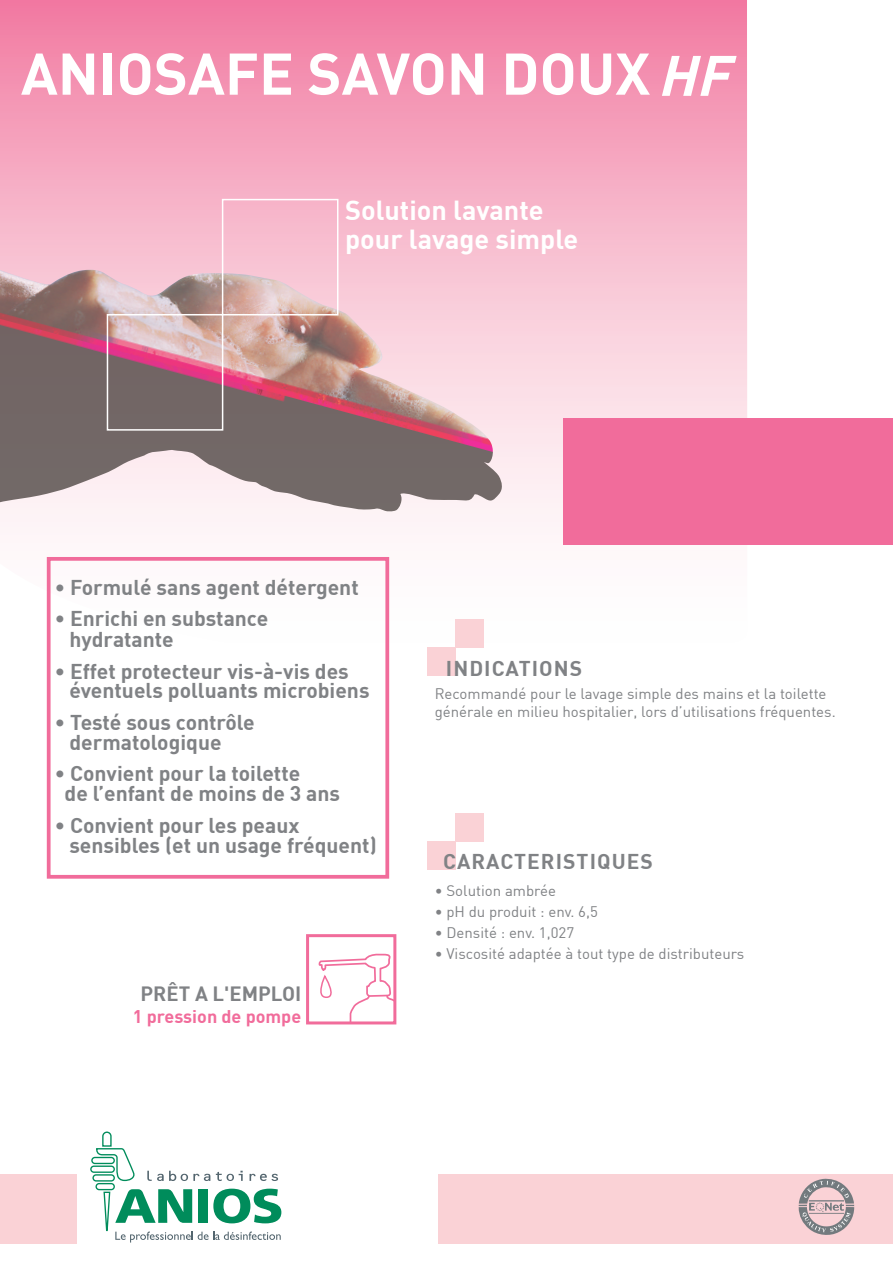
<style>
.page{position:relative;width:893px;height:1263px;background:#fff}
.page>*{position:absolute;margin:0;border:0;box-sizing:border-box;transform-origin:0 0}
.t1{font:700 57.9px "DIN";color:#fff}
.t2{font:700 27px/29.1px "DIN";color:#fff}
.t3{font:700 21px/19.8px "DIN";color:#808285}
.t4{font:700 21px "DIN";letter-spacing:.05em;color:#808285}
.t5{font:700 20.25px "DIN";color:#808285}
.t6{font:700 18px "DIN";color:#f16c9b}
.t7{font:15px/18px "DIN";color:#808285}
.s1{font-style:italic;font-size:56.1px}
</style>
<div class="page">
<div style="left:0;top:0;width:748px;height:659px;background:linear-gradient(to bottom,#f285a8,#fff)"></div>
<img style="left:0;top:270px;width:504px;height:242px">
<div style="left:1px;top:1174px;width:892px;height:69px;background:#fad2d6"></div>
<div style="left:222px;top:199px;width:116px;height:116px;border:2px solid #fff"></div>
<div style="left:107px;top:314px;width:116px;height:117px;border:2px solid #fff"></div>
<div style="left:47px;top:557px;width:342px;height:322px;border:4px solid #f16c9b"></div>
<div style="left:427px;top:648px;width:28px;height:28px;background:#fad2d6"></div>
<div style="left:455px;top:619px;width:28px;height:29px;background:#fad2d6"></div>
<div style="left:427px;top:841px;width:28px;height:28px;background:#fad2d6"></div>
<div style="left:455px;top:813px;width:28px;height:28px;background:#fad2d6"></div>
<div style="left:563px;top:418px;width:330px;height:127px;background:#f16c9b"></div>
<div style="left:306px;top:934px;width:90px;height:90px;border:3px solid #f16c9b"></div>
<svg style="left:315px;top:952px;width:80px;height:71px"></svg>
<div style="left:77px;top:1123px;width:361px;height:130px;background:#fff"></div>
<svg style="left:147px;top:1171px;width:63px;height:10px"></svg>
<svg style="left:216px;top:1171px;width:27px;height:10px"></svg>
<svg style="left:250px;top:1174px;width:28px;height:7px"></svg>
<div style="left:91px;top:1157px;width:24px;height:7px;border:1px solid #008c5b;border-radius:3px"></div>
<div style="left:90px;top:1165px;width:25px;height:8px;border:1px solid #008c5b;border-radius:3px"></div>
<div style="left:92px;top:1174px;width:23px;height:7px;border:1px solid #008c5b;border-radius:3px"></div>
<div style="left:95px;top:1183px;width:20px;height:7px;border:1px solid #008c5b;border-radius:3px"></div>
<svg style="left:95px;top:1131px;width:40px;height:51px"></svg>
<svg style="left:103px;top:1188px;width:178px;height:54px"></svg>
<svg style="left:438px;top:1178px;width:455px;height:66px"></svg>
<h1 class="t1" style="left:21px;top:36px;width:726px">ANIOSAFE SAVON DOUX <span class="s1">HF</span></h1>
<p class="t2" style="left:345px;top:195px;width:235px">Solution lavante pour lavage simple</p>
<p class="t3" style="left:55px;top:576px;width:305px">• Formulé sans agent détergent</p>
<p class="t3" style="left:69px;top:608px;width:200px;line-height:20.5px;text-indent:-15px">• Enrichi en substance hydratante</p>
<p class="t3" style="left:69px;top:660px;width:302px;text-indent:-15px">• Effet protecteur vis-à-vis des éventuels polluants microbiens</p>
<p class="t3" style="left:69px;top:711px;width:187px;text-indent:-15px">• Testé sous contrôle dermatologique</p>
<p class="t3" style="left:65px;top:763px;width:277px;text-indent:-10px">• Convient pour la toilette<br>de l’enfant de moins de 3 ans</p>
<p class="t3" style="left:69px;top:814px;width:309px;text-indent:-15px">• Convient pour les peaux sensibles (et un usage fréquent)</p>
<p class="t5" style="left:141px;top:980px;width:162px">PRÊT A L'EMPLOI</p>
<p class="t6" style="left:133px;top:1004px;width:170px">1 pression de pompe</p>
<p class="t4" style="left:446px;top:654px;width:138px">INDICATIONS</p>
<p class="t7" style="left:435px;top:684px;width:402px">Recommandé pour le lavage simple des mains et la toilette générale en milieu hospitalier, lors d’utilisations fréquentes.</p>
<p class="t4" style="left:443px;top:848px;width:211px">CARACTERISTIQUES</p>
<p class="t7" style="left:435px;top:881px;width:123px">• Solution ambrée</p>
<p class="t7" style="left:435px;top:902px;width:165px">• pH du produit : env. 6,5</p>
<p class="t7" style="left:435px;top:923px;width:141px">• Densité : env. 1,027</p>
<p class="t7" style="left:435px;top:944px;width:311px">• Viscosité adaptée à tout type de distributeurs</p>
</div>
